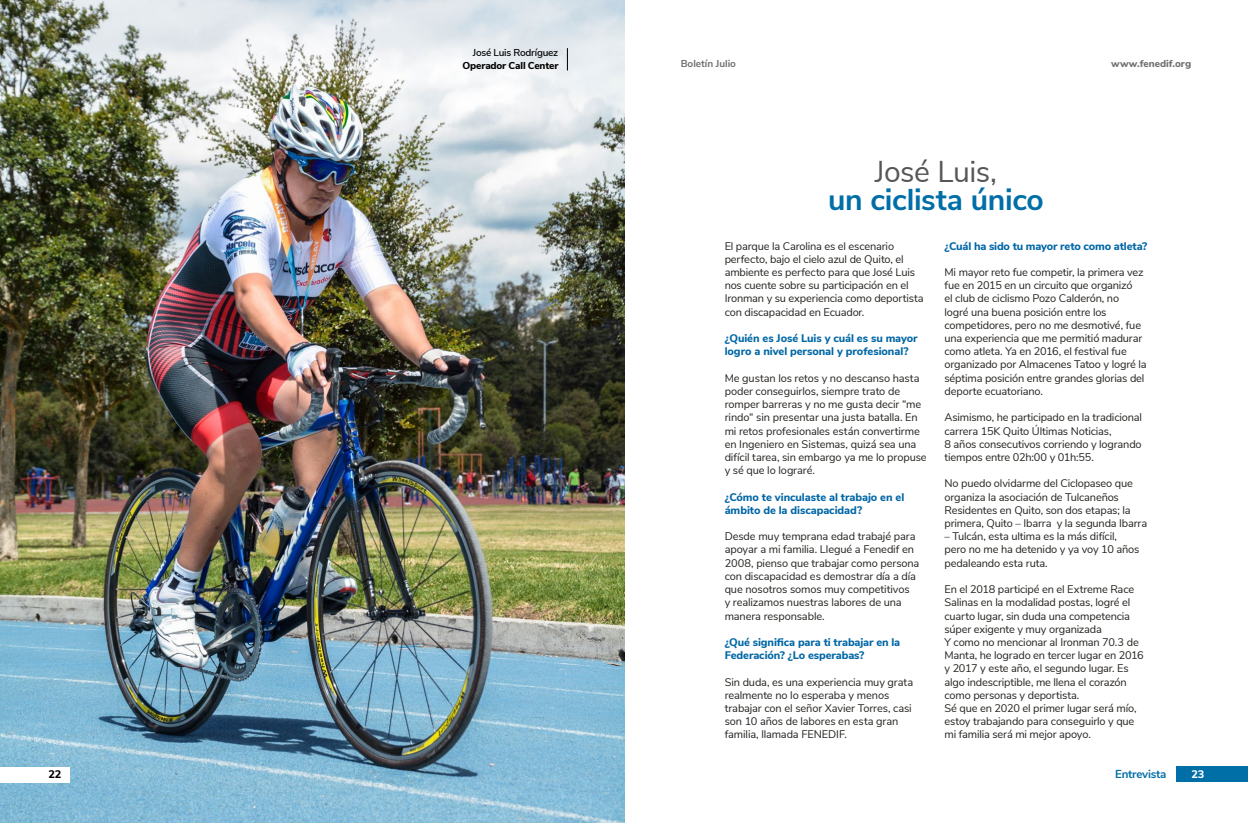
<style>
.page{position:relative;width:1248px;height:823px;background:#fff}
.page>*{position:absolute;margin:0;border:0;box-sizing:border-box;transform-origin:0 0}
.t1{font:700 30px "Nunito Sans";letter-spacing:-.01em;color:#006ea7}
.t2{font:30px "Nunito Sans";letter-spacing:-.015em;color:#575756}
.t3{font:700 11.5px "Nunito Sans";letter-spacing:-.015em;color:#006ea7}
.t4{font:11px/13.2px "Nunito Sans";letter-spacing:-.015em;color:#25221e}
.t5{font:800 11px/13.2px "Nunito Sans";letter-spacing:-.005em;color:#0067a6}
.t6{font:800 11px "Nunito Sans";color:#000}
.t7{font:800 11px "Nunito Sans";color:#fff}
.t8{font:800 10px "Nunito Sans";letter-spacing:-.015em;color:#000}
.t9{font:600 10px "Nunito Sans";letter-spacing:-.02em;color:#000}
.t10{font:800 10px "Nunito Sans";color:#706f6f}
.t11{font:700 10px "Nunito Sans";color:#706f6f}
</style>
<div class="page">
<img style="left:0;top:0;width:624px;height:822px">
<div style="left:0;top:766px;width:70px;height:16px;background:#fff"></div>
<svg style="left:567px;top:48px;width:1px;height:22px"></svg>
<div style="left:1176px;top:765px;width:71px;height:16px;background:#006ea7"></div>
<p class="t6" style="left:48px;top:765px;width:14px">22</p>
<p class="t9" style="left:473px;top:46px;width:87px">José Luis Rodríguez</p>
<p class="t8" style="left:462px;top:58px;width:97px">Operador Call Center</p>
<p class="t11" style="left:680px;top:56px;width:57px">Boletín Julio</p>
<p class="t10" style="left:1110px;top:56px;width:82px">www.fenedif.org</p>
<h1 class="t2" style="left:874px;top:150px;width:124px">José Luis,</h1>
<h1 class="t1" style="left:828px;top:178px;width:217px">un ciclista único</h1>
<p class="t4" style="left:724px;top:238px;width:200px">El parque la Carolina es el escenario perfecto, bajo el cielo azul de Quito, el ambiente es perfecto para que José Luis nos cuente sobre su participación en el Ironman y su experiencia como deportista con discapacidad en Ecuador.</p>
<p class="t5" style="left:724px;top:331px;width:194px">¿Quién es José Luis y cuál es su mayor logro a nivel personal y profesional?</p>
<p class="t4" style="left:724px;top:370px;width:203px">Me gustan los retos y no descanso hasta poder conseguirlos, siempre trato de romper barreras y no me gusta decir “me rindo“ sin presentar una justa batalla. En mi retos profesionales están convertirme en Ingeniero en Sistemas, quizá sea una difícil tarea, sin embargo ya me lo propuse y sé que lo lograré.</p>
<p class="t5" style="left:724px;top:489px;width:181px">¿Cómo te vinculaste al trabajo en el ámbito de la discapacidad?</p>
<p class="t4" style="left:724px;top:529px;width:196px">Desde muy temprana edad trabajé para apoyar a mi familia. Llegué a Fenedif en 2008, pienso que trabajar como persona con discapacidad es demostrar día a día que nosotros somos muy competitivos<br>y realizamos nuestras labores de una manera responsable.</p>
<p class="t5" style="left:724px;top:634px;width:177px">¿Qué significa para ti trabajar en la<br>Federación? ¿Lo esperabas?</p>
<p class="t4" style="left:724px;top:674px;width:190px">Sin duda, es una experiencia muy grata realmente no lo esperaba y menos trabajar con el señor Xavier Torres, casi son 10 años de labores en esta gran familia, llamada FENEDIF.</p>
<p class="t5" style="left:944px;top:238px;width:204px">¿Cuál ha sido tu mayor reto como atleta?</p>
<p class="t4" style="left:944px;top:265px;width:203px">Mi mayor reto fue competir, la primera vez fue en 2015 en un circuito que organizó<br>el club de ciclismo Pozo Calderón, no<br>logré una buena posición entre los competidores, pero no me desmotivé, fue una experiencia que me permitió madurar como atleta. Ya en 2016, el festival fue organizado por Almacenes Tatoo y logré la séptima posición entre grandes glorias del deporte ecuatoriano.</p>
<p class="t4" style="left:944px;top:410px;width:199px">Asimismo, he participado en la tradicional carrera 15K Quito Últimas Noticias,<br>8 años consecutivos corriendo y logrando tiempos entre 02h:00 y 01h:55.</p>
<p class="t4" style="left:944px;top:476px;width:204px">No puedo olvidarme del Ciclopaseo que organiza la asociación de Tulcaneños Residentes en Quito, son dos etapas; la primera, Quito – Ibarra y la segunda Ibarra</p>
<p class="t4" style="left:944px;top:529px;width:196px">– Tulcán, esta ultima es la más difícil, pero no me ha detenido y ya voy 10 años pedaleando esta ruta.</p>
<p class="t4" style="left:944px;top:581px;width:201px">En el 2018 participé en el Extreme Race Salinas en la modalidad postas, logré el cuarto lugar, sin duda una competencia súper exigente y muy organizada<br>Y como no mencionar al Ironman 70.3 de Manta, he logrado en tercer lugar en 2016 y 2017 y este año, el segundo lugar. Es algo indescriptible, me llena el corazón como personas y deportista.<br>Sé que en 2020 el primer lugar será mío, estoy trabajando para conseguirlo y que mi familia será mi mejor apoyo.</p>
<p class="t3" style="left:1114px;top:765px;width:53px">Entrevista</p>
<p class="t7" style="left:1191px;top:765px;width:15px">23</p>
</div>
